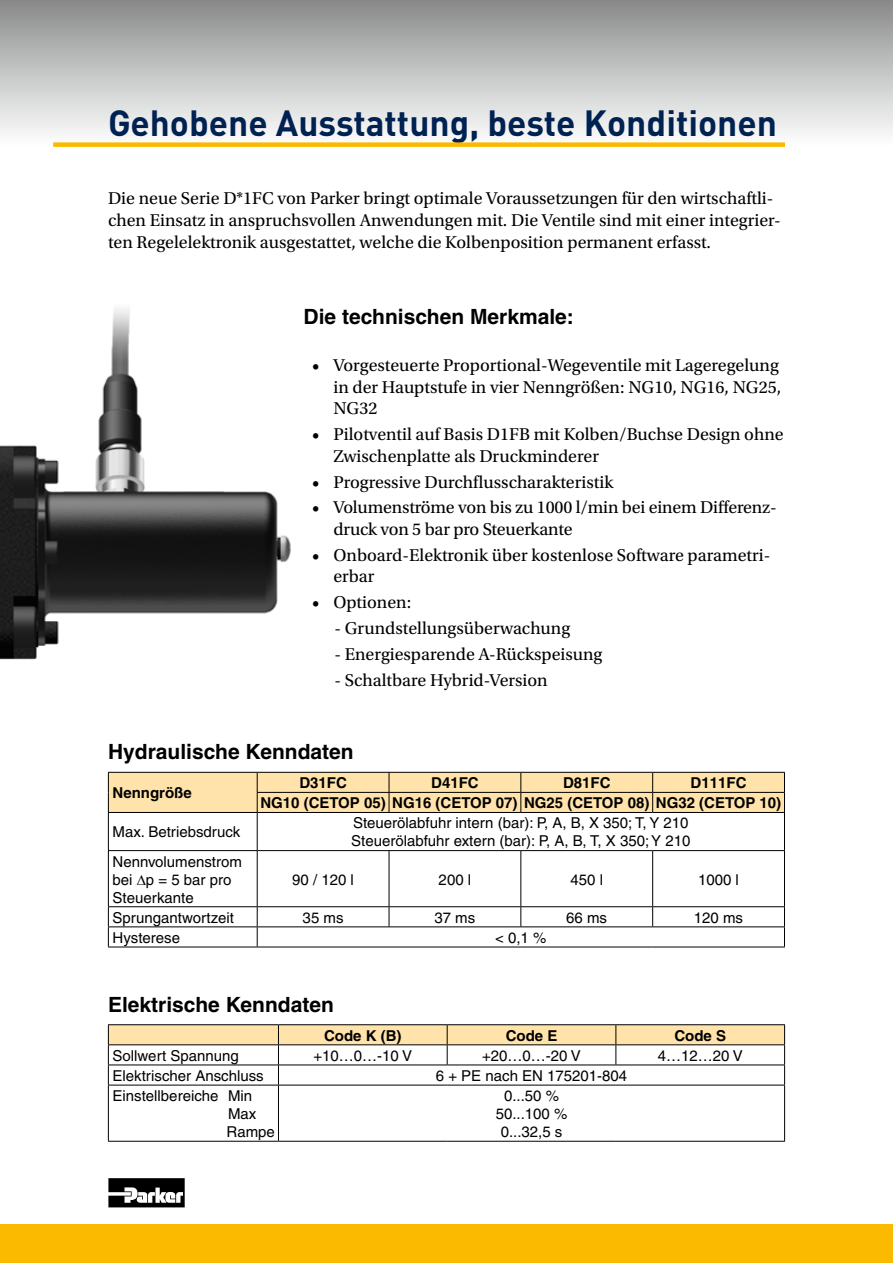
<style>
.page{position:relative;width:893px;height:1263px;background:#fff}
.page>*{position:absolute;margin:0;border:0;box-sizing:border-box;transform-origin:0 0}
.t1{font:700 36px "DINOT";color:#002252}
.t2{font:700 21px "Helvetica";color:#000}
.t3{font:18px/21.6px "Utopia Std";color:#000}
.t4{font:15px/18px "Helvetica";color:#000}
.t5{font:700 15px/20.1px "Helvetica";color:#000}
</style>
<div class="page">
<div style="left:0;top:1225px;width:893px;height:38px;background:#fbba00"></div>
<svg style="left:108px;top:1178px;width:77px;height:29px"></svg>
<div style="left:0;top:0;width:893px;height:148px;background:linear-gradient(to bottom,#8a8a8a,#fff)"></div>
<img style="left:0;top:308px;width:291px;height:352px">
<svg style="left:108px;top:772px;width:677px;height:40px;background:#f2d8a1"></svg>
<hr style="left:108px;top:812px;width:149px;height:1px;background:#000">
<hr style="left:108px;top:813px;width:1px;height:37px;background:#000">
<hr style="left:257px;top:812px;width:132px;height:1px;background:#000">
<hr style="left:257px;top:813px;width:1px;height:37px;background:#000">
<hr style="left:389px;top:812px;width:132px;height:1px;background:#000">
<hr style="left:521px;top:812px;width:132px;height:1px;background:#000">
<hr style="left:653px;top:812px;width:132px;height:1px;background:#000">
<hr style="left:784px;top:813px;width:1px;height:37px;background:#000">
<hr style="left:108px;top:850px;width:149px;height:1px;background:#000">
<hr style="left:108px;top:851px;width:1px;height:55px;background:#000">
<hr style="left:257px;top:850px;width:132px;height:1px;background:#000">
<hr style="left:257px;top:851px;width:1px;height:55px;background:#000">
<hr style="left:389px;top:850px;width:132px;height:1px;background:#000">
<hr style="left:389px;top:851px;width:1px;height:55px;background:#000">
<hr style="left:521px;top:850px;width:132px;height:1px;background:#000">
<hr style="left:520px;top:851px;width:1px;height:55px;background:#000">
<hr style="left:653px;top:850px;width:132px;height:1px;background:#000">
<hr style="left:652px;top:851px;width:1px;height:55px;background:#000">
<hr style="left:784px;top:851px;width:1px;height:55px;background:#000">
<hr style="left:108px;top:906px;width:149px;height:1px;background:#000">
<hr style="left:257px;top:906px;width:132px;height:1px;background:#000">
<hr style="left:389px;top:906px;width:132px;height:1px;background:#000">
<svg style="left:389px;top:907px;width:1px;height:19px"></svg>
<hr style="left:521px;top:906px;width:132px;height:1px;background:#000">
<svg style="left:520px;top:907px;width:1px;height:19px"></svg>
<hr style="left:653px;top:906px;width:132px;height:1px;background:#000">
<svg style="left:652px;top:907px;width:1px;height:19px"></svg>
<hr style="left:108px;top:926px;width:149px;height:1px;background:#000">
<svg style="left:108px;top:907px;width:1px;height:40px"></svg>
<hr style="left:257px;top:926px;width:132px;height:1px;background:#000">
<svg style="left:257px;top:907px;width:1px;height:40px"></svg>
<hr style="left:389px;top:926px;width:132px;height:1px;background:#000">
<hr style="left:521px;top:926px;width:132px;height:1px;background:#000">
<hr style="left:653px;top:926px;width:132px;height:1px;background:#000">
<svg style="left:784px;top:907px;width:1px;height:40px"></svg>
<hr style="left:108px;top:947px;width:149px;height:1px;background:#000">
<hr style="left:257px;top:947px;width:132px;height:1px;background:#000">
<hr style="left:389px;top:947px;width:132px;height:1px;background:#000">
<hr style="left:521px;top:947px;width:132px;height:1px;background:#000">
<hr style="left:653px;top:947px;width:132px;height:1px;background:#000">
<hr style="left:108px;top:1024px;width:170px;height:1px;background:#000">
<hr style="left:278px;top:1024px;width:169px;height:1px;background:#000">
<hr style="left:447px;top:1024px;width:169px;height:1px;background:#000">
<hr style="left:616px;top:1024px;width:169px;height:1px;background:#000">
<svg style="left:108px;top:1025px;width:677px;height:60px"></svg>
<hr style="left:108px;top:1085px;width:170px;height:1px;background:#000">
<hr style="left:108px;top:1085px;width:1px;height:56px;background:#000">
<hr style="left:278px;top:1085px;width:169px;height:1px;background:#000">
<hr style="left:278px;top:1085px;width:1px;height:56px;background:#000">
<hr style="left:447px;top:1085px;width:169px;height:1px;background:#000">
<hr style="left:616px;top:1085px;width:169px;height:1px;background:#000">
<hr style="left:784px;top:1085px;width:1px;height:56px;background:#000">
<hr style="left:108px;top:1141px;width:170px;height:1px;background:#000">
<hr style="left:278px;top:1141px;width:169px;height:1px;background:#000">
<hr style="left:447px;top:1141px;width:169px;height:1px;background:#000">
<hr style="left:616px;top:1141px;width:169px;height:1px;background:#000">
<div style="left:53px;top:142px;width:732px;height:5px;background:#fbba00"></div>
<h1 class="t1" style="left:108px;top:98px;width:671px">Gehobene Ausstattung, beste Konditionen</h1>
<p class="t3" style="left:108px;top:188px;width:674px">Die neue Serie D*1FC von Parker bringt optimale Voraussetzungen für den wirtschaftli&shy;chen Einsatz in anspruchsvollen Anwendungen mit. Die Ventile sind mit einer integrier&shy;ten Regelelektronik ausgestattet, welche die Kolbenposition permanent erfasst.</p>
<p class="t2" style="left:304px;top:304px;width:272px">Die technischen Merkmale:</p>
<p class="t3" style="left:333px;top:355px;width:449px;text-indent:-21px">• Vorgesteuerte Proportional-Wegeventile mit Lageregelung in der Hauptstufe in vier Nenngrößen: NG10, NG16, NG25,<br>NG32</p>
<p class="t3" style="left:333px;top:424px;width:452px;text-indent:-21px">• Pilotventil auf Basis D1FB mit Kolben/Buchse Design ohne<br>Zwischenplatte als Druckminderer</p>
<p class="t3" style="left:312px;top:471px;width:303px">• Progressive Durchflusscharakteristik</p>
<p class="t3" style="left:333px;top:497px;width:445px;text-indent:-21px">• Volumenströme von bis zu 1000 l/min bei einem Differenz&shy;druck von 5 bar pro Steuerkante</p>
<p class="t3" style="left:333px;top:544px;width:439px;text-indent:-21px">• Onboard-Elektronik über kostenlose Software parametri&shy;erbar</p>
<p class="t3" style="left:312px;top:592px;width:101px">• Optionen:</p>
<p class="t3" style="left:334px;top:618px;width:237px">- Grundstellungsüberwachung</p>
<p class="t3" style="left:334px;top:644px;width:269px">- Energiesparende A-Rückspeisung</p>
<p class="t3" style="left:334px;top:669px;width:215px">- Schaltbare Hybrid-Version</p>
<p class="t2" style="left:108px;top:739px;width:247px">Hydraulische Kenndaten</p>
<p class="t5" style="left:113px;top:783px;width:81px">Nenngröße</p>
<p class="t5" style="left:260px;top:772px;width:522px;text-indent:430px">D111FC<br>NG10 (CETOP 05) NG16 (CETOP 07) NG25 (CETOP 08) NG32 (CETOP 10)</p>
<p class="t5" style="left:299px;top:772px;width:49px">D31FC</p>
<p class="t5" style="left:431px;top:772px;width:49px">D41FC</p>
<p class="t5" style="left:563px;top:772px;width:49px">D81FC</p>
<p class="t4" style="left:113px;top:823px;width:129px">Max. Betriebsdruck</p>
<p class="t4" style="left:351px;top:814px;width:341px">Steuerölabfuhr intern (bar): P, A, B, X 350; T, Y 210<br>Steuerölabfuhr extern (bar): P, A, B, T, X 350; Y 210</p>
<p class="t4" style="left:113px;top:852px;width:131px">Nennvolumenstrom bei ∆p = 5 bar pro<br>Steuerkante</p>
<p class="t4" style="left:292px;top:870px;width:63px">90 / 120 l</p>
<p class="t4" style="left:439px;top:870px;width:34px">200 l</p>
<p class="t4" style="left:570px;top:870px;width:34px">450 l</p>
<p class="t4" style="left:698px;top:870px;width:42px">1000 l</p>
<p class="t4" style="left:113px;top:908px;width:123px">Sprungantwortzeit</p>
<p class="t4" style="left:303px;top:908px;width:42px">35 ms</p>
<p class="t4" style="left:434px;top:908px;width:42px">37 ms</p>
<p class="t4" style="left:566px;top:908px;width:42px">66 ms</p>
<p class="t4" style="left:694px;top:908px;width:51px">120 ms</p>
<p class="t4" style="left:113px;top:928px;width:69px">Hysterese</p>
<p class="t4" style="left:495px;top:928px;width:53px">&lt; 0,1 %</p>
<p class="t2" style="left:108px;top:991px;width:227px">Elektrische Kenndaten</p>
<p class="t5" style="left:324px;top:1025px;width:79px">Code K (B)</p>
<p class="t5" style="left:506px;top:1025px;width:53px">Code E</p>
<p class="t5" style="left:674px;top:1025px;width:53px">Code S</p>
<p class="t4" style="left:113px;top:1046px;width:128px">Sollwert Spannung</p>
<p class="t4" style="left:313px;top:1046px;width:100px">+10…0…-10 V</p>
<p class="t4" style="left:482px;top:1046px;width:100px">+20…0…-20 V</p>
<p class="t4" style="left:658px;top:1046px;width:87px">4…12…20 V</p>
<p class="t4" style="left:113px;top:1066px;width:153px">Elektrischer Anschluss</p>
<p class="t4" style="left:436px;top:1066px;width:193px">6 + PE nach EN 175201-804</p>
<p class="t4" style="left:227px;top:1087px;width:50px;text-indent:-114px">Einstellbereiche Min<br>Max<br>Rampe</p>
<p class="t4" style="left:496px;top:1087px;width:73px;text-align:center">0...50 %<br>50...100 %<br>0...32,5 s</p>
</div>
